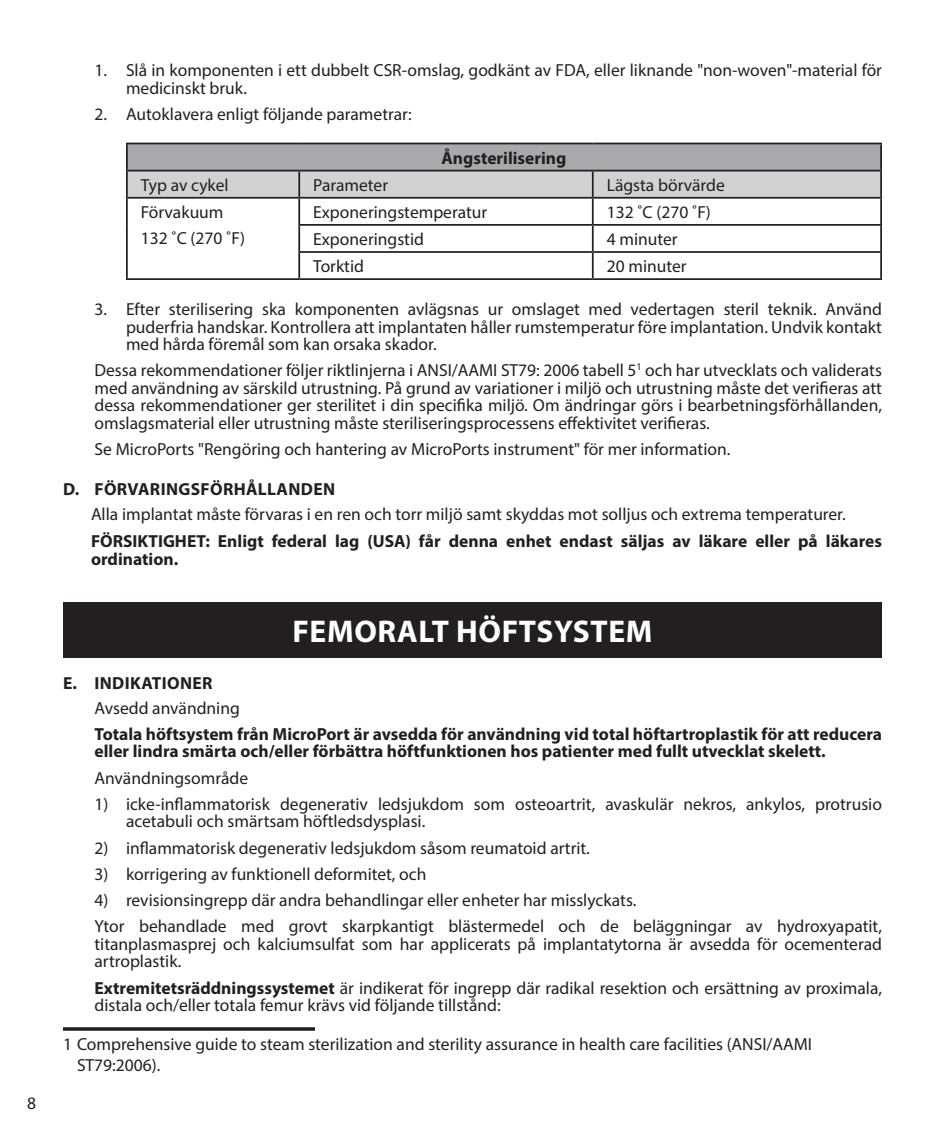
<style>
.page{position:relative;width:945px;height:1134px;background:#fff}
.page>*{position:absolute;margin:0;border:0;box-sizing:border-box;transform-origin:0 0}
.t1{font:700 31.5px "Myriad Pro";letter-spacing:.02em;color:#fff}
.Body_Text__1__indent{font:17.5px/17.5px "Myriad Pro";color:#231f20;text-align:justify}
.Numbers_indent_1{font:17.5px/17.5px "Myriad Pro";color:#231f20}
.Body_Text__1__indent-2{font:700 17.5px/17.5px "Myriad Pro";color:#231f20}
.Body_Text__1__FL_no{font:17.5px "Myriad Pro";color:#231f20}
.Body_Text{font:700 17.5px/17.5px "Myriad Pro";color:#231f20}
.Body_Text-2{font:17.5px "Myriad Pro";color:#231f20}
.Sub_Heads_caps_Bold{font:700 17.5px "Myriad Pro";letter-spacing:.02em;color:#231f20}
.TBL_HEAD_CTR{font:700 17.5px "Myriad Pro";color:#231f20}
.s1{font-weight:700}
</style>
<div class="page">
<div style="left:127px;top:144px;width:754px;height:27px;background:#a8a9ad"></div>
<div style="left:128px;top:172px;width:752px;height:25px;background:#d1d2d4"></div>
<hr style="left:126px;top:143px;width:173px;height:1px;background:#231f20">
<hr style="left:126px;top:144px;width:2px;height:26px;background:#231f20">
<hr style="left:299px;top:143px;width:294px;height:1px;background:#231f20">
<hr style="left:593px;top:143px;width:289px;height:1px;background:#231f20">
<hr style="left:880px;top:144px;width:2px;height:26px;background:#231f20">
<hr style="left:126px;top:170px;width:173px;height:2px;background:#231f20">
<hr style="left:126px;top:172px;width:2px;height:25px;background:#231f20">
<hr style="left:299px;top:170px;width:294px;height:2px;background:#231f20">
<hr style="left:298px;top:172px;width:2px;height:25px;background:#231f20">
<hr style="left:593px;top:170px;width:289px;height:2px;background:#231f20">
<hr style="left:592px;top:172px;width:2px;height:25px;background:#231f20">
<hr style="left:880px;top:172px;width:2px;height:25px;background:#231f20">
<hr style="left:126px;top:197px;width:173px;height:2px;background:#231f20">
<hr style="left:126px;top:199px;width:2px;height:26px;background:#231f20">
<hr style="left:126px;top:225px;width:2px;height:27px;background:#231f20">
<hr style="left:126px;top:252px;width:2px;height:26px;background:#231f20">
<hr style="left:126px;top:278px;width:173px;height:2px;background:#231f20">
<hr style="left:299px;top:197px;width:294px;height:2px;background:#231f20">
<hr style="left:298px;top:199px;width:2px;height:25px;background:#231f20">
<hr style="left:593px;top:197px;width:289px;height:2px;background:#231f20">
<hr style="left:592px;top:199px;width:2px;height:25px;background:#231f20">
<hr style="left:880px;top:199px;width:2px;height:25px;background:#231f20">
<hr style="left:298px;top:224px;width:295px;height:2px;background:#231f20">
<hr style="left:298px;top:226px;width:2px;height:25px;background:#231f20">
<hr style="left:593px;top:224px;width:289px;height:2px;background:#231f20">
<hr style="left:592px;top:226px;width:2px;height:25px;background:#231f20">
<hr style="left:880px;top:226px;width:2px;height:25px;background:#231f20">
<hr style="left:298px;top:251px;width:295px;height:2px;background:#231f20">
<hr style="left:298px;top:253px;width:2px;height:25px;background:#231f20">
<hr style="left:593px;top:251px;width:289px;height:2px;background:#231f20">
<hr style="left:592px;top:253px;width:2px;height:25px;background:#231f20">
<hr style="left:880px;top:253px;width:2px;height:25px;background:#231f20">
<hr style="left:299px;top:278px;width:294px;height:2px;background:#231f20">
<hr style="left:593px;top:278px;width:289px;height:2px;background:#231f20">
<div style="left:63px;top:602px;width:819px;height:56px;background:#231f20"></div>
<svg style="left:63px;top:1027px;width:252px;height:4px"></svg>
<p class="Body_Text__1__indent" style="left:27px;top:1094px;width:10px">8</p>
<p class="Numbers_indent_1" style="left:126px;top:61px;width:758px;text-indent:-32px">1. Slå in komponenten i ett dubbelt CSR-omslag, godkänt av FDA, eller liknande "non-woven"-material för medicinskt bruk.</p>
<p class="Numbers_indent_1" style="left:94px;top:105px;width:319px">2. Autoklavera enligt följande parametrar:</p>
<p class="TBL_HEAD_CTR" style="left:442px;top:146px;width:126px">Ångsterilisering</p>
<p class="Body_Text__1__FL_no" style="left:141px;top:174px;width:89px">Typ av cykel</p>
<p class="Body_Text__1__FL_no" style="left:313px;top:174px;width:76px">Parameter</p>
<p class="Body_Text__1__FL_no" style="left:607px;top:174px;width:120px">Lägsta börvärde</p>
<p class="Body_Text__1__FL_no" style="left:141px;top:201px;width:84px">Förvakuum</p>
<p class="Body_Text__1__FL_no" style="left:141px;top:227px;width:106px">132 ˚C (270 ˚F)</p>
<p class="Body_Text__1__FL_no" style="left:313px;top:201px;width:176px">Exponeringstemperatur</p>
<p class="Body_Text__1__FL_no" style="left:607px;top:201px;width:106px">132 ˚C (270 ˚F)</p>
<p class="Body_Text__1__FL_no" style="left:313px;top:228px;width:112px">Exponeringstid</p>
<p class="Body_Text__1__FL_no" style="left:607px;top:228px;width:72px">4 minuter</p>
<p class="Body_Text__1__FL_no" style="left:313px;top:255px;width:52px">Torktid</p>
<p class="Body_Text__1__FL_no" style="left:607px;top:255px;width:81px">20 minuter</p>
<p class="Numbers_indent_1" style="left:126px;top:300px;width:757px;text-align:justify;text-indent:-32px">3. Efter sterilisering ska komponenten avlägsnas ur omslaget med vedertagen steril teknik. Använd puderfria handskar. Kontrollera att implantaten håller rumstemperatur före implantation. Undvik kontakt med hårda föremål som kan orsaka skador.</p>
<p class="Body_Text__1__indent" style="left:94px;top:361px;width:789px">Dessa rekommendationer följer riktlinjerna i ANSI/AAMI ST79: 2006 tabell 5<sup>1</sup> och har utvecklats och validerats med användning av särskild utrustning. På grund av variationer i miljö och utrustning måste det verifieras att dessa rekommendationer ger sterilitet i din specifika miljö. Om ändringar görs i bearbetningsförhållanden, omslagsmaterial eller utrustning måste steriliseringsprocessens effektivitet verifieras.</p>
<p class="Body_Text__1__indent" style="left:94px;top:440px;width:637px">Se MicroPorts "Rengöring och hantering av MicroPorts instrument" för mer information.</p>
<p class="Sub_Heads_caps_Bold" style="left:63px;top:478px;width:274px">D. FÖRVARINGSFÖRHÅLLANDEN</p>
<p class="Body_Text-2" style="left:91px;top:503px;width:756px">Alla implantat måste förvaras i en ren och torr miljö samt skyddas mot solljus och extrema temperaturer.</p>
<p class="Body_Text" style="left:91px;top:532px;width:793px">FÖRSIKTIGHET: Enligt federal lag (USA) får denna enhet endast säljas av läkare eller på läkares ordination.</p>
<p class="t1" style="left:292px;top:611px;width:362px">FEMORALT HÖFTSYSTEM</p>
<p class="Sub_Heads_caps_Bold" style="left:63px;top:672px;width:151px">E. INDIKATIONER</p>
<p class="Body_Text__1__indent" style="left:94px;top:699px;width:147px">Avsedd användning</p>
<p class="Body_Text__1__indent-2" style="left:94px;top:725px;width:789px">Totala höftsystem från MicroPort är avsedda för användning vid total höftartroplastik för att reducera eller lindra smärta och/eller förbättra höftfunktionen hos patienter med fullt utvecklat skelett.</p>
<p class="Body_Text__1__indent" style="left:94px;top:769px;width:155px">Användningsområde</p>
<p class="Numbers_indent_1" style="left:126px;top:795px;width:757px;text-indent:-32px">1) icke-inflammatorisk degenerativ ledsjukdom som osteoartrit, avaskulär nekros, ankylos, protrusio acetabuli och smärtsam höftledsdysplasi.</p>
<p class="Numbers_indent_1" style="left:94px;top:839px;width:497px">2) inflammatorisk degenerativ ledsjukdom såsom reumatoid artrit.</p>
<p class="Numbers_indent_1" style="left:94px;top:865px;width:333px">3) korrigering av funktionell deformitet, och</p>
<p class="Numbers_indent_1" style="left:94px;top:891px;width:543px">4) revisionsingrepp där andra behandlingar eller enheter har misslyckats.</p>
<p class="Body_Text__1__indent" style="left:94px;top:917px;width:789px">Ytor behandlade med grovt skarpkantigt blästermedel och de beläggningar av hydroxyapatit, titanplasmasprej och kalciumsulfat som har applicerats på implantatytorna är avsedda för ocementerad artroplastik.</p>
<p class="Body_Text__1__indent" style="left:94px;top:979px;width:789px"><span class="s1">Extremitetsräddningssystemet</span> är indikerat för ingrepp där radikal resektion och ersättning av proximala, distala och/eller totala femur krävs vid följande tillstånd:</p>
<p class="Body_Text__1__indent" style="left:77px;top:1033px;width:737px;line-height:21px;text-indent:-14px">1 Comprehensive guide to steam sterilization and sterility assurance in health care facilities (ANSI/AAMI<br>ST79:2006).</p>
</div>
